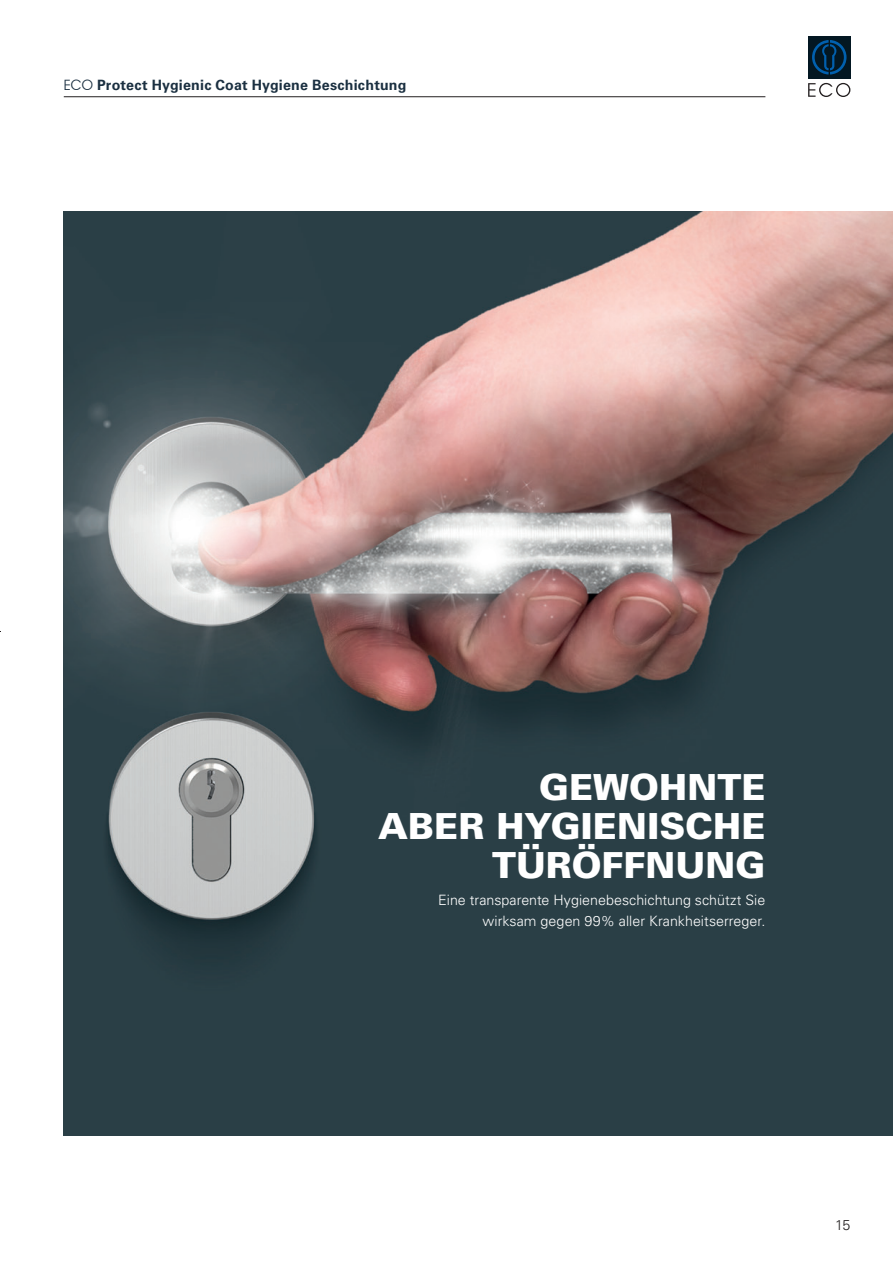
<style>
.page{position:relative;width:893px;height:1263px;background:#fff}
.page>*{position:absolute;margin:0;border:0;box-sizing:border-box;transform-origin:0 0}
.t1{font:900 36px/39px "Univers LT Pro 75";color:#fff;text-align:right}
.t2{font:300 14.25px/21px "Univers LT Pro 45";color:#fff;text-align:right}
.t3{font:700 14.25px "Univers LT Pro 65";letter-spacing:.015em;color:#1b3041}
.t4{font:300 14.25px "Univers LT Pro 45";color:#231f20}
.s1{font-family:"Avant Garde IT Cby BT";font-weight:400}
</style>
<div class="page">
<img style="left:64px;top:212px;width:829px;height:923px">
<hr style="left:64px;top:96px;width:701px;height:1px;background:#231f20">
<div style="left:808px;top:36px;width:42px;height:42px;background:#031722"></div>
<svg style="left:812px;top:40px;width:34px;height:35px"></svg>
<svg style="left:808px;top:83px;width:42px;height:14px"></svg>
<p class="t3" style="left:64px;top:76px;width:344px"><span class="s1">ECO</span> Protect Hygienic Coat Hygiene Beschichtung</p>
<h1 class="t1" style="left:378px;top:767px;width:389px">GEWOHNTE<br>ABER HYGIENISCHE<br>TÜRÖFFNUNG</h1>
<p class="t2" style="left:438px;top:889px;width:329px">Eine transparente Hygienebeschichtung schützt Sie wirksam gegen 99% aller Krankheitserreger.</p>
<p class="t4" style="left:835px;top:1216px;width:17px">15</p>
</div>
